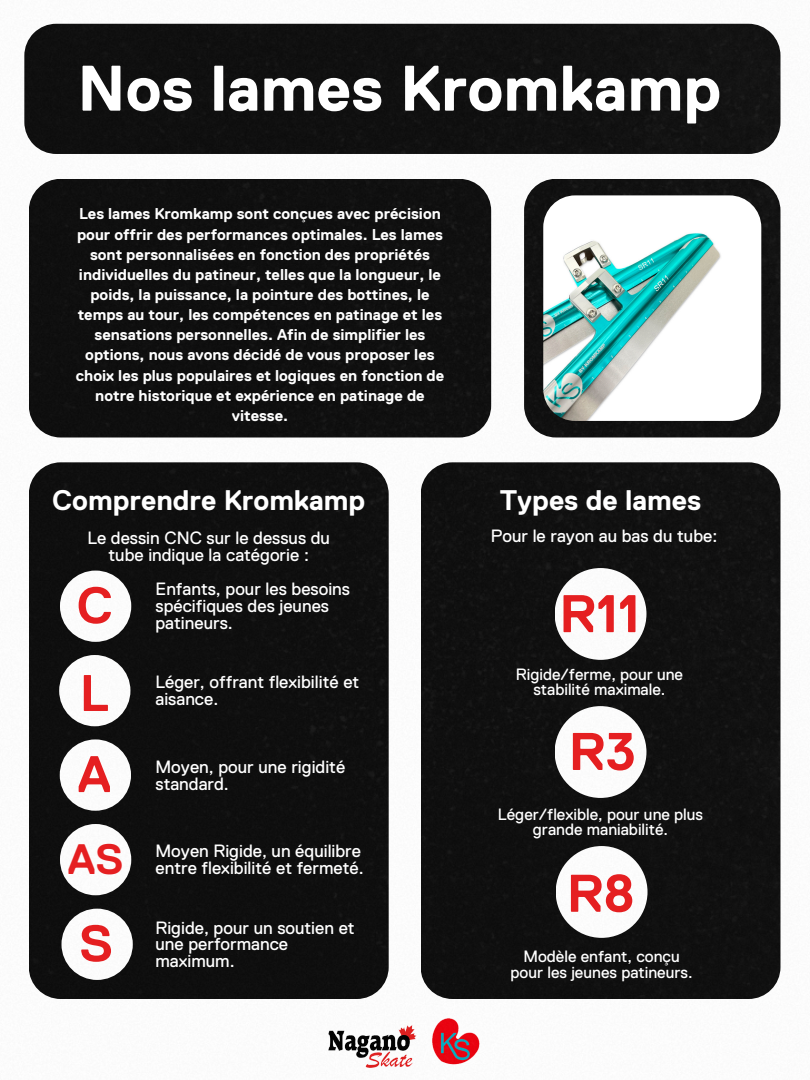
<style>
.page{position:relative;width:810px;height:1080px;background:#fff}
.page>*{position:absolute;margin:0;border:0;box-sizing:border-box;transform-origin:0 0}
.t1{font:700 64.25px "Replica Pro";color:#fff}
.t2{font:700 52.94px "Replica Pro";color:#e51f21}
.t3{font:700 51.38px "Replica Pro";color:#e51f21}
.t4{font:700 42.5px "Replica Pro";color:#e51f21}
.t5{font:700 28.31px "Replica Pro";color:#fff}
.t6{font:17.81px/16.9px "Replica";color:#fff}
.t7{font:16.38px/15.6px "Replica";color:#fff;text-align:center}
.t8{font:700 15.69px/20.1px "Replica Pro";color:#fff;text-align:center}
</style>
<div class="page">
<img style="left:24px;top:23px;width:757px;height:1045px">
<img style="left:543px;top:195px;width:218px;height:226px;border-radius:32px">
<h4 class="t1" style="left:77px;top:53px;width:645px">Nos lames Kromkamp</h4>
<p class="t8" style="left:76px;top:204px;width:370px">Les lames Kromkamp sont conçues avec précision pour offrir des performances optimales. Les lames sont personnalisées en fonction des propriétés individuelles du patineur, telles que la longueur, le poids, la puissance, la pointure des bottines, le temps au tour, les compétences en patinage et les sensations personnelles. Afin de simplifier les options, nous avons décidé de vous proposer les choix les plus populaires et logiques en fonction de notre historique et expérience en patinage de vitesse.</p>
<h5 class="t5" style="left:52px;top:485px;width:315px">Comprendre Kromkamp</h5>
<p class="t6" style="left:87px;top:529px;width:244px;line-height:16.7px;text-align:center">Le dessin CNC sur le dessus du tube indique la catégorie :</p>
<h5 class="t3" style="left:77px;top:577px;width:38px">C</h5>
<h3 class="t6" style="left:155px;top:581px;width:196px">Enfants, pour les besoins spécifiques des jeunes patineurs.</h3>
<p class="t3" style="left:80px;top:665px;width:30px">L</p>
<h5 class="t6" style="left:155px;top:674px;width:205px">Léger, offrant flexibilité et aisance.</h5>
<h5 class="t3" style="left:78px;top:746px;width:35px">A</h5>
<p class="t6" style="left:155px;top:758px;width:191px">Moyen, pour une rigidité standard.</p>
<p class="t4" style="left:68px;top:835px;width:57px">AS</p>
<h5 class="t6" style="left:155px;top:843px;width:210px">Moyen Rigide, un équilibre entre flexibilité et fermeté.</h5>
<h5 class="t3" style="left:79px;top:915px;width:35px">S</h5>
<h4 class="t6" style="left:155px;top:919px;width:201px">Rigide, pour un soutien et une performance maximum.</h4>
<h5 class="t5" style="left:500px;top:485px;width:203px">Types de lames</h5>
<p class="t6" style="left:491px;top:527px;width:228px">Pour le rayon au bas du tube:</p>
<h2 class="t2" style="left:559px;top:585px;width:82px">R11</h2>
<h5 class="t7" style="left:516px;top:666px;width:169px">Rigide/ferme, pour une stabilité maximale.</h5>
<h5 class="t2" style="left:569px;top:722px;width:69px">R3</h5>
<h5 class="t7" style="left:498px;top:807px;width:207px">Léger/flexible, pour une plus grande maniabilité.</h5>
<h2 class="t2" style="left:567px;top:864px;width:69px">R8</h2>
<h2 class="t7" style="left:511px;top:949px;width:184px">Modèle enfant, conçu pour les jeunes patineurs.</h2>
</div>
